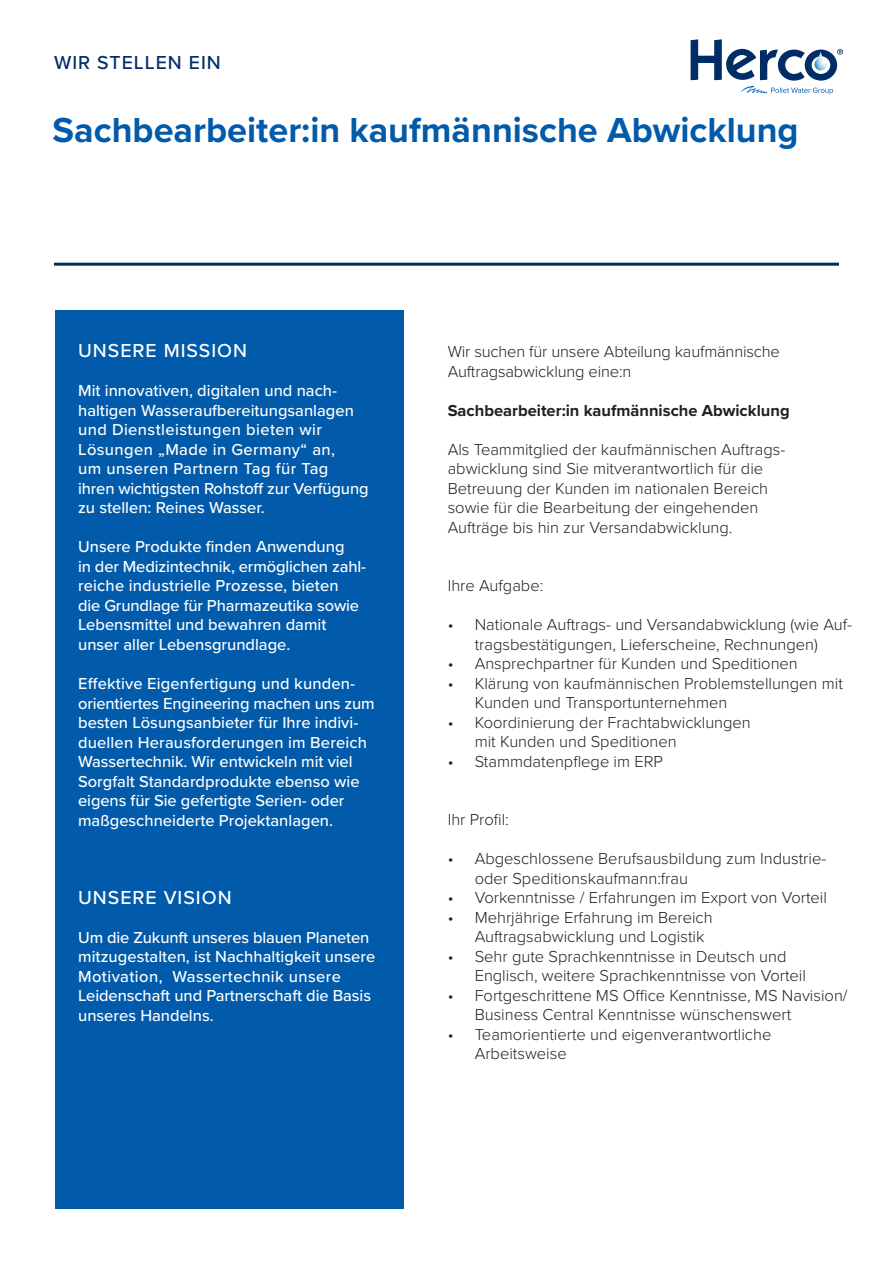
<style>
.page{position:relative;width:893px;height:1263px;background:#fff}
.page>*{position:absolute;margin:0;border:0;box-sizing:border-box;transform-origin:0 0}
.t1{font:700 36px "Proxima Nova";color:#015aaa}
.t2{font:500 19.5px "Proxima Nova";letter-spacing:.05em;color:#fff}
.t3{font:500 19.5px "Proxima Nova";letter-spacing:.05em;color:#002d66}
.t4{font:300 16.5px/19.5px "Proxima Nova";color:#231f20}
.t5{font:500 16.5px/19.5px "Proxima Nova";color:#fff}
.t6{font:500 16.5px "Proxima Nova";letter-spacing:.025em;color:#fff}
.t7{font:700 16.5px "Proxima Nova";color:#231f20}
</style>
<div class="page">
<div style="left:55px;top:310px;width:348px;height:899px;background:#015aaa"></div>
<svg style="left:691px;top:39px;width:152px;height:55px"></svg>
<hr style="left:54px;top:263px;width:785px;height:3px;background:#002d66">
<p class="t3" style="left:54px;top:48px;width:168px">WIR STELLEN EIN</p>
<p class="t1" style="left:53px;top:103px;width:748px">Sachbearbeiter:in kaufmännische Abwicklung</p>
<p class="t2" style="left:78px;top:336px;width:170px">UNSERE MISSION</p>
<p class="t5" style="left:78px;top:381px;width:260px">Mit innovativen, digitalen und nach-</p>
<p class="t5" style="left:78px;top:400px;width:277px">haltigen Wasseraufbereitungsanlagen und Dienstleistungen bieten wir</p>
<p class="t6" style="left:78px;top:437px;width:259px">Lösungen „Made in Germany“ an,</p>
<p class="t6" style="left:78px;top:457px;width:252px">um unseren Partnern Tag für Tag</p>
<p class="t5" style="left:78px;top:478px;width:292px">ihren wichtigsten Rohstoff zur Verfügung zu stellen: Reines Wasser.</p>
<p class="t5" style="left:78px;top:537px;width:268px">Unsere Produkte finden Anwendung</p>
<p class="t5" style="left:78px;top:556px;width:289px">in der Medizintechnik, ermöglichen zahl&shy;reiche industrielle Prozesse, bieten</p>
<p class="t5" style="left:78px;top:595px;width:282px">die Grundlage für Pharmazeutika sowie<br>Lebensmittel und bewahren damit</p>
<p class="t5" style="left:78px;top:634px;width:214px">unser aller Lebensgrundlage.</p>
<p class="t5" style="left:78px;top:673px;width:298px">Effektive Eigenfertigung und kunden&shy;orientiertes Engineering machen uns zum besten Lösungsanbieter für Ihre indivi&shy;duellen Herausforderungen im Bereich Wassertechnik. Wir entwickeln mit viel Sorgfalt Standardprodukte ebenso wie eigens für Sie gefertigte Serien- oder maßgeschneiderte Projektanlagen.</p>
<p class="t2" style="left:78px;top:882px;width:155px">UNSERE VISION</p>
<p class="t5" style="left:78px;top:927px;width:299px">Um die Zukunft unseres blauen Planeten mitzugestalten, ist Nachhaltigkeit unsere</p>
<p class="t6" style="left:78px;top:964px;width:265px">Motivation, Wassertechnik unsere</p>
<p class="t5" style="left:78px;top:985px;width:294px">Leidenschaft und Partnerschaft die Basis unseres Handelns.</p>
<p class="t4" style="left:448px;top:341px;width:334px">Wir suchen für unsere Abteilung kaufmännische</p>
<p class="t4" style="left:448px;top:361px;width:185px">Auftragsabwicklung eine:n</p>
<p class="t7" style="left:448px;top:398px;width:343px">Sachbearbeiter:in kaufmännische Abwicklung</p>
<p class="t4" style="left:448px;top:439px;width:339px">Als Teammitglied der kaufmännischen Auftrags-</p>
<p class="t4" style="left:448px;top:458px;width:317px">abwicklung sind Sie mitverantwortlich für die</p>
<p class="t4" style="left:448px;top:478px;width:322px">Betreuung der Kunden im nationalen Bereich</p>
<p class="t4" style="left:448px;top:497px;width:312px">sowie für die Bearbeitung der eingehenden</p>
<p class="t4" style="left:448px;top:517px;width:286px">Aufträge bis hin zur Versandabwicklung.</p>
<p class="t4" style="left:448px;top:575px;width:97px">Ihre Aufgabe:</p>
<p class="t4" style="left:448px;top:614px;width:406px;text-align:center">• Nationale Auftrags- und Versandabwicklung (wie Auf&shy;tragsbestätigungen, Lieferscheine, Rechnungen)</p>
<p class="t4" style="left:448px;top:653px;width:352px">• Ansprechpartner für Kunden und Speditionen</p>
<p class="t4" style="left:475px;top:673px;width:370px;text-indent:-27px">• Klärung von kaufmännischen Problemstellungen mit<br>Kunden und Transportunternehmen</p>
<p class="t4" style="left:475px;top:712px;width:278px;text-indent:-27px">• Koordinierung der Frachtabwicklungen mit Kunden und Speditionen</p>
<p class="t4" style="left:448px;top:751px;width:217px">• Stammdatenpflege im ERP</p>
<p class="t4" style="left:448px;top:809px;width:63px">Ihr Profil:</p>
<p class="t4" style="left:475px;top:848px;width:353px;text-indent:-27px">• Abgeschlossene Berufsausbildung zum Industrie&shy;oder Speditionskaufmann:frau</p>
<p class="t4" style="left:448px;top:887px;width:381px">• Vorkenntnisse / Erfahrungen im Export von Vorteil</p>
<p class="t4" style="left:475px;top:907px;width:239px;text-indent:-27px">• Mehrjährige Erfahrung im Bereich<br>Auftragsabwicklung und Logistik</p>
<p class="t4" style="left:475px;top:946px;width:333px;text-indent:-27px">• Sehr gute Sprachkenntnisse in Deutsch und<br>Englisch, weitere Sprachkenntnisse von Vorteil</p>
<p class="t4" style="left:475px;top:985px;width:374px;text-indent:-27px">• Fortgeschrittene MS Office Kenntnisse, MS Navision/<br>Business Central Kenntnisse wünschenswert</p>
<p class="t4" style="left:475px;top:1024px;width:298px;text-indent:-27px">• Teamorientierte und eigenverantwortliche<br>Arbeitsweise</p>
</div>
